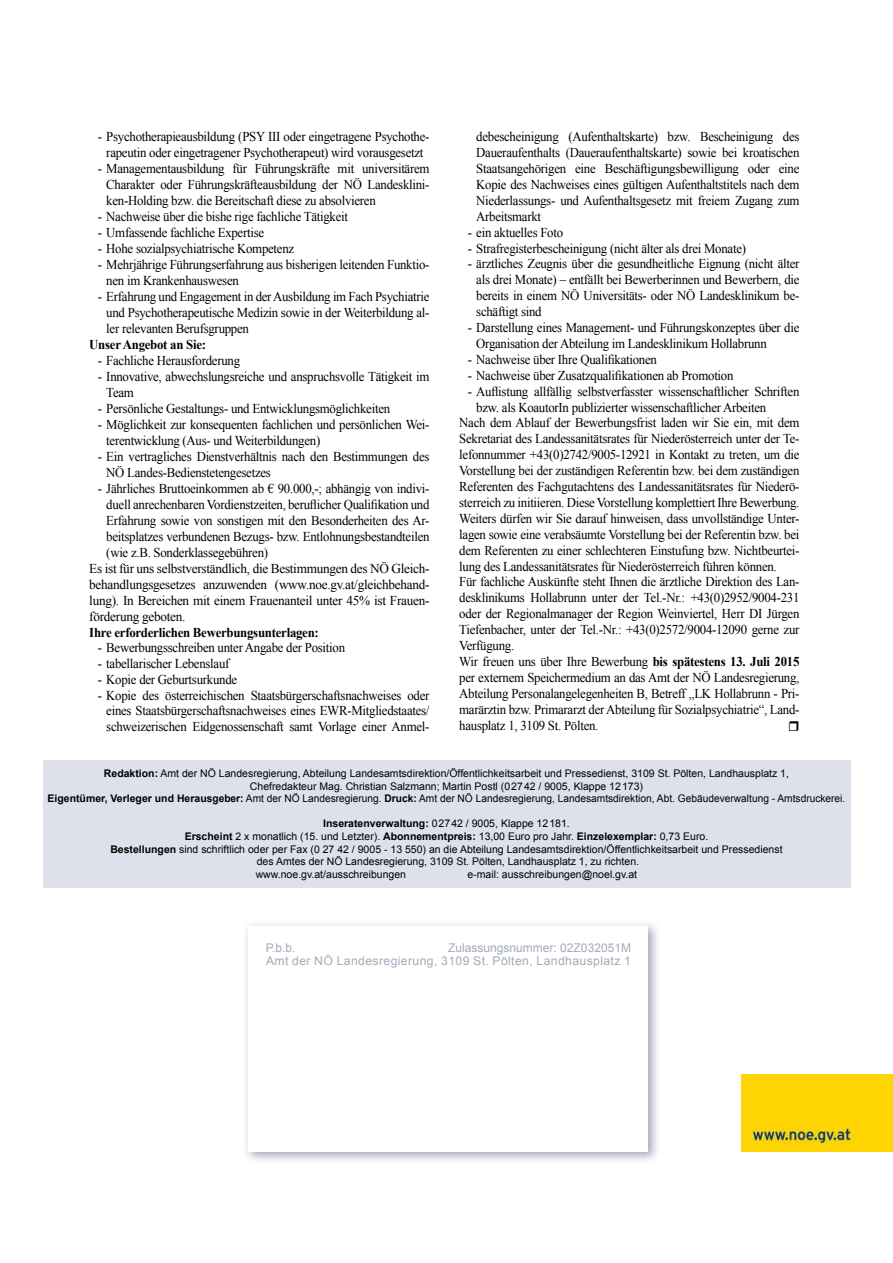
<style>
.page{position:relative;width:893px;height:1263px;background:#fff}
.page>*{position:absolute;margin:0;border:0;box-sizing:border-box;transform-origin:0 0}
.t1{font:13.5px/15.9px "Times New Roman";letter-spacing:-.02em;color:#000;text-align:justify;scale:.95 1}
.t2{font:13.5px "Times New Roman";letter-spacing:-.02em;color:#000}
.t3{font:700 13.5px "Times New Roman";letter-spacing:-.02em;color:#000;scale:.95 1}
.t4{font:12px/13.6px "Arial";letter-spacing:.03em;color:#a2a9b8;text-align:right}
.t5{font:10.5px/12.6px "Arial";color:#000;text-align:center}
.s1{font-weight:700}
</style>
<div class="page">
<img style="left:741px;top:1075px;width:152px;height:76px">
<div style="left:43px;top:760px;width:807px;height:127px;background:#dee1eb"></div>
<img style="left:246px;top:924px;width:411px;height:237px">
<div style="left:249px;top:926px;width:399px;height:225px;background:#fff"></div>
<p class="t1" style="left:476px;top:128px;width:342px">debescheinigung (Aufenthaltskarte) bzw. Bescheinigung des Daueraufenthalts (Daueraufenthaltskarte) sowie bei kroatischen Staatsangehörigen eine Beschäftigungsbewilligung oder eine Kopie des Nachweises eines gültigen Aufenthaltstitels nach dem Niederlassungs- und Aufenthaltsgesetz mit freiem Zugang zum Arbeitsmarkt</p>
<p class="t1" style="left:468px;top:224px;width:102px">- ein aktuelles Foto</p>
<p class="t1" style="left:468px;top:240px;width:294px">- Strafregisterbescheinigung (nicht älter als drei Monate)</p>
<p class="t1" style="left:476px;top:256px;width:342px;text-indent:-9px">- ärztliches Zeugnis über die gesundheitliche Eignung (nicht älter als drei Monate) – entfällt bei Bewerberinnen und Bewerbern, die bereits in einem NÖ Universitäts- oder NÖ Landesklinikum be&shy;schäftigt sind</p>
<p class="t1" style="left:476px;top:319px;width:342px;text-indent:-9px">- Darstellung eines Management- und Führungskonzeptes über die<br>Organisation der Abteilung im Landesklinikum Hollabrunn</p>
<p class="t1" style="left:468px;top:351px;width:201px">- Nachweise über Ihre Qualifikationen</p>
<p class="t1" style="left:468px;top:367px;width:281px">- Nachweise über Zusatzqualifikationen ab Promotion</p>
<p class="t1" style="left:468px;top:383px;width:351px">- Auflistung allfällig selbstverfasster wissenschaftlicher Schriften</p>
<p class="t1" style="left:476px;top:399px;width:307px">bzw. als KoautorIn publizierter wissenschaftlicher Arbeiten</p>
<p class="t1" style="left:459px;top:415px;width:360px">Nach dem Ablauf der Bewerbungsfrist laden wir Sie ein, mit dem</p>
<p class="t1" style="left:459px;top:431px;width:360px">Sekretariat des Landessanitätsrates für Niederösterreich unter der Te-</p>
<p class="t1" style="left:459px;top:446px;width:360px">lefonnummer +43(0)2742/9005-12921 in Kontakt zu treten, um die</p>
<p class="t1" style="left:459px;top:462px;width:360px">Vorstellung bei der zuständigen Referentin bzw. bei dem zuständigen</p>
<p class="t1" style="left:459px;top:478px;width:360px">Referenten des Fachgutachtens des Landessanitätsrates für Niederö-</p>
<p class="t1" style="left:459px;top:494px;width:360px">sterreich zu initiieren. Diese Vorstellung komplettiert Ihre Bewerbung.</p>
<p class="t1" style="left:459px;top:510px;width:360px">Weiters dürfen wir Sie darauf hinweisen, dass unvollständige Unter-</p>
<p class="t1" style="left:459px;top:526px;width:360px">lagen sowie eine verabsäumte Vorstellung bei der Referentin bzw. bei</p>
<p class="t1" style="left:459px;top:542px;width:360px">dem Referenten zu einer schlechteren Einstufung bzw. Nichtbeurtei-</p>
<p class="t1" style="left:459px;top:558px;width:336px">lung des Landessanitätsrates für Niederösterreich führen können.</p>
<p class="t1" style="left:459px;top:574px;width:360px">Für fachliche Auskünfte steht Ihnen die ärztliche Direktion des Lan-</p>
<p class="t1" style="left:459px;top:590px;width:360px">desklinikums Hollabrunn unter der Tel.-Nr.: +43(0)2952/9004-231</p>
<p class="t1" style="left:459px;top:605px;width:360px">oder der Regionalmanager der Region Weinviertel, Herr DI Jürgen</p>
<p class="t1" style="left:459px;top:621px;width:360px">Tiefenbacher, unter der Tel.-Nr.: +43(0)2572/9004-12090 gerne zur</p>
<p class="t1" style="left:459px;top:637px;width:59px">Verfügung.</p>
<p class="t1" style="left:459px;top:653px;width:360px">Wir freuen uns über Ihre Bewerbung <span class="s1">bis spätestens 13. Juli 2015</span></p>
<p class="t1" style="left:459px;top:669px;width:360px">per externem Speichermedium an das Amt der NÖ Landesregierung,</p>
<p class="t1" style="left:459px;top:685px;width:360px">Abteilung Personalangelegenheiten B, Betreff „LK Hollabrunn - Pri-</p>
<p class="t1" style="left:459px;top:701px;width:360px">marärztin bzw. Primararzt der Abteilung für Sozialpsychiatrie“, Land-</p>
<p class="t1" style="left:459px;top:717px;width:148px">hausplatz 1, 3109 St. Pölten.</p>
<p class="t5" style="left:48px;top:767px;width:799px"><span class="s1">Redaktion:</span> Amt der NÖ Landesregierung, Abteilung Landesamtsdirektion/Öffentlichkeitsarbeit und Pressedienst, 3109 St. Pölten, Landhausplatz 1,<br>Chefredakteur Mag. Christian Salzmann; Martin Postl (02742 / 9005, Klappe 12173)<br><span class="s1">Eigentümer, Verleger und Herausgeber:</span> Amt der NÖ Landesregierung. <span class="s1">Druck:</span> Amt der NÖ Landesregierung, Landesamtsdirektion, Abt. Gebäudeverwaltung - Amtsdruckerei.</p>
<p class="t5" style="left:323px;top:817px;width:248px"><span class="s1">Inseratenverwaltung:</span> 02742 / 9005, Klappe 12181.</p>
<p class="t5" style="left:185px;top:830px;width:525px"><span class="s1">Erscheint</span> 2 x monatlich (15. und Letzter). <span class="s1">Abonnementpreis:</span> 13,00 Euro pro Jahr. <span class="s1">Einzelexemplar:</span> 0,73 Euro.</p>
<p class="t5" style="left:110px;top:843px;width:674px"><span class="s1">Bestellungen</span> sind schriftlich oder per Fax (0 27 42 / 9005 - 13 550) an die Abteilung Landesamtsdirektion/Öffentlichkeitsarbeit und Pressedienst</p>
<p class="t5" style="left:257px;top:855px;width:384px">des Amtes der NÖ Landesregierung, 3109 St. Pölten, Landhausplatz 1, zu richten.</p>
<p class="t5" style="left:256px;top:868px;width:152px">www.noe.gv.at/ausschreibungen</p>
<p class="t5" style="left:467px;top:868px;width:171px">e-mail: ausschreibungen@noel.gv.at</p>
<p class="t1" style="left:98px;top:128px;width:351px;text-align:center">- Psychotherapieausbildung (PSY III oder eingetragene Psychothe&shy;rapeutin oder eingetragener Psychotherapeut) wird vorausgesetzt</p>
<p class="t1" style="left:106px;top:160px;width:342px;text-indent:-9px">- Managementausbildung für Führungskräfte mit universitärem Charakter oder Führungskräfteausbildung der NÖ Landesklini&shy;ken-Holding bzw. die Bereitschaft diese zu absolvieren</p>
<p class="t1" style="left:98px;top:208px;width:265px">- Nachweise über die bishe rige fachliche Tätigkeit</p>
<p class="t1" style="left:98px;top:224px;width:177px">- Umfassende fachliche Expertise</p>
<p class="t1" style="left:98px;top:240px;width:208px">- Hohe sozialpsychiatrische Kompetenz</p>
<p class="t1" style="left:106px;top:256px;width:342px;text-indent:-9px">- Mehrjährige Führungserfahrung aus bisherigen leitenden Funktio&shy;nen im Krankenhauswesen</p>
<p class="t1" style="left:106px;top:288px;width:342px;text-indent:-9px">- Erfahrung und Engagement in der Ausbildung im Fach Psychiatrie und Psychotherapeutische Medizin sowie in der Weiterbildung al&shy;ler relevanten Berufsgruppen</p>
<p class="t3" style="left:89px;top:335px;width:124px">Unser Angebot an Sie:</p>
<p class="t1" style="left:98px;top:352px;width:151px">- Fachliche Herausforderung</p>
<p class="t1" style="left:106px;top:368px;width:342px;text-indent:-9px">- Innovative, abwechslungsreiche und anspruchsvolle Tätigkeit im<br>Team</p>
<p class="t1" style="left:98px;top:400px;width:309px">- Persönliche Gestaltungs- und Entwicklungsmöglichkeiten</p>
<p class="t1" style="left:106px;top:416px;width:342px;text-indent:-9px">- Möglichkeit zur konsequenten fachlichen und persönlichen Wei&shy;terentwicklung (Aus- und Weiterbildungen)</p>
<p class="t1" style="left:106px;top:448px;width:342px;text-indent:-9px">- Ein vertragliches Dienstverhältnis nach den Bestimmungen des<br>NÖ Landes-Bedienstetengesetzes</p>
<p class="t1" style="left:98px;top:480px;width:351px">- Jährliches Bruttoeinkommen ab € 90.000,-; abhängig von indivi-</p>
<p class="t1" style="left:106px;top:496px;width:342px">duell anrechenbaren Vordienstzeiten, beruflicher Qualifikation und</p>
<p class="t1" style="left:106px;top:512px;width:342px">Erfahrung sowie von sonstigen mit den Besonderheiten des Ar-</p>
<p class="t1" style="left:106px;top:528px;width:342px">beitsplatzes verbundenen Bezugs- bzw. Entlohnungsbestandteilen</p>
<p class="t1" style="left:106px;top:544px;width:172px">(wie z.B. Sonderklassegebühren)</p>
<p class="t2" style="left:89px;top:559px;width:342px">Es ist für uns selbstverständlich, die Bestimmungen des NÖ Gleich-</p>
<p class="t2" style="left:89px;top:575px;width:342px">behandlungsgesetzes anzuwenden (www.noe.gv.at/gleichbehand-</p>
<p class="t2" style="left:89px;top:591px;width:342px">lung). In Bereichen mit einem Frauenanteil unter 45% ist Frauen-</p>
<p class="t2" style="left:89px;top:607px;width:98px">förderung geboten.</p>
<p class="t3" style="left:89px;top:623px;width:243px">Ihre erforderlichen Bewerbungsunterlagen:</p>
<p class="t1" style="left:98px;top:640px;width:262px">- Bewerbungsschreiben unter Angabe der Position</p>
<p class="t1" style="left:98px;top:655px;width:140px">- tabellarischer Lebenslauf</p>
<p class="t1" style="left:98px;top:671px;width:148px">- Kopie der Geburtsurkunde</p>
<p class="t1" style="left:106px;top:687px;width:342px;text-indent:-9px">- Kopie des österreichischen Staatsbürgerschaftsnachweises oder eines Staatsbürgerschaftsnachweises eines EWR-Mitgliedstaates/ schweizerischen Eidgenossenschaft samt Vorlage einer Anmel-</p>
<p class="t4" style="left:266px;top:940px;width:366px">Zulassungsnummer: 02Z032051M<br>Amt der NÖ Landesregierung, 3109 St. Pölten, Landhausplatz 1</p>
<p class="t4" style="left:266px;top:940px;width:31px">P.b.b.</p>
</div>
